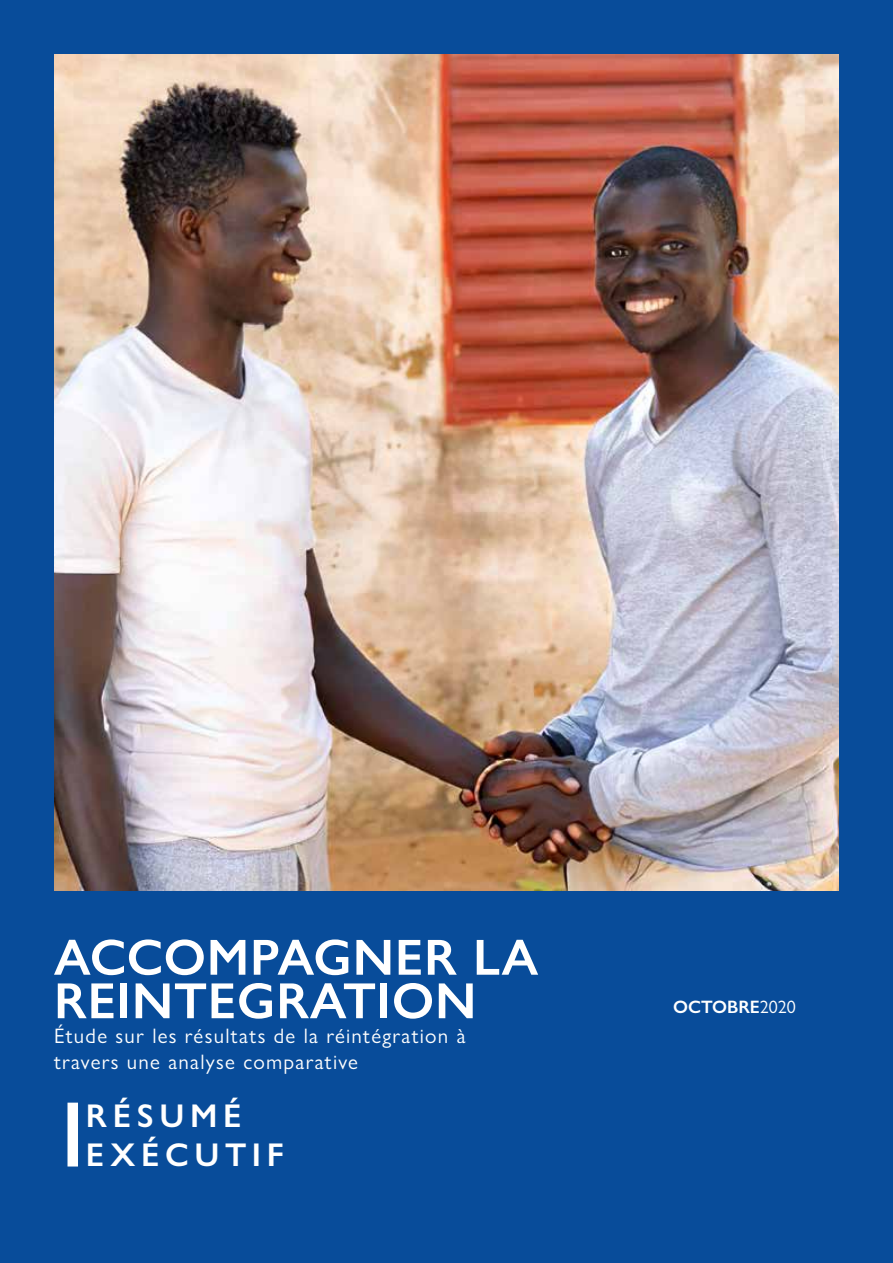
<style>
.page{position:relative;width:893px;height:1263px;background:#084c9a}
.page>*{position:absolute;margin:0;border:0;box-sizing:border-box;transform-origin:0 0}
.t1{font:600 51px/43.5px "Gill Sans Nova";letter-spacing:.015em;color:#fff}
.t2{font:600 33px/39.6px "Gill Sans Nova";letter-spacing:.17em;color:#fff}
.t3{font:21px/25.2px "Gill Sans Nova";letter-spacing:.06em;color:#fff}
.t4{font:600 18px "Gill Sans Nova";color:#fff}
.s1{font-weight:400}
</style>
<div class="page">
<img style="left:54px;top:54px;width:785px;height:837px">
<div style="left:68px;top:1103px;width:10px;height:63px;background:#fff"></div>
<h1 class="t1" style="left:54px;top:935px;width:486px">ACCOMPAGNER LA<br>REINTEGRATION</h1>
<p class="t3" style="left:54px;top:1023px;width:413px">Étude sur les résultats de la réintégration à travers une analyse comparative</p>
<h2 class="t2" style="left:86px;top:1095px;width:199px">RÉSUMÉ<br>EXÉCUTIF</h2>
<p class="t4" style="left:673px;top:995px;width:124px">OCTOBRE<span class="s1">2020</span></p>
</div>
